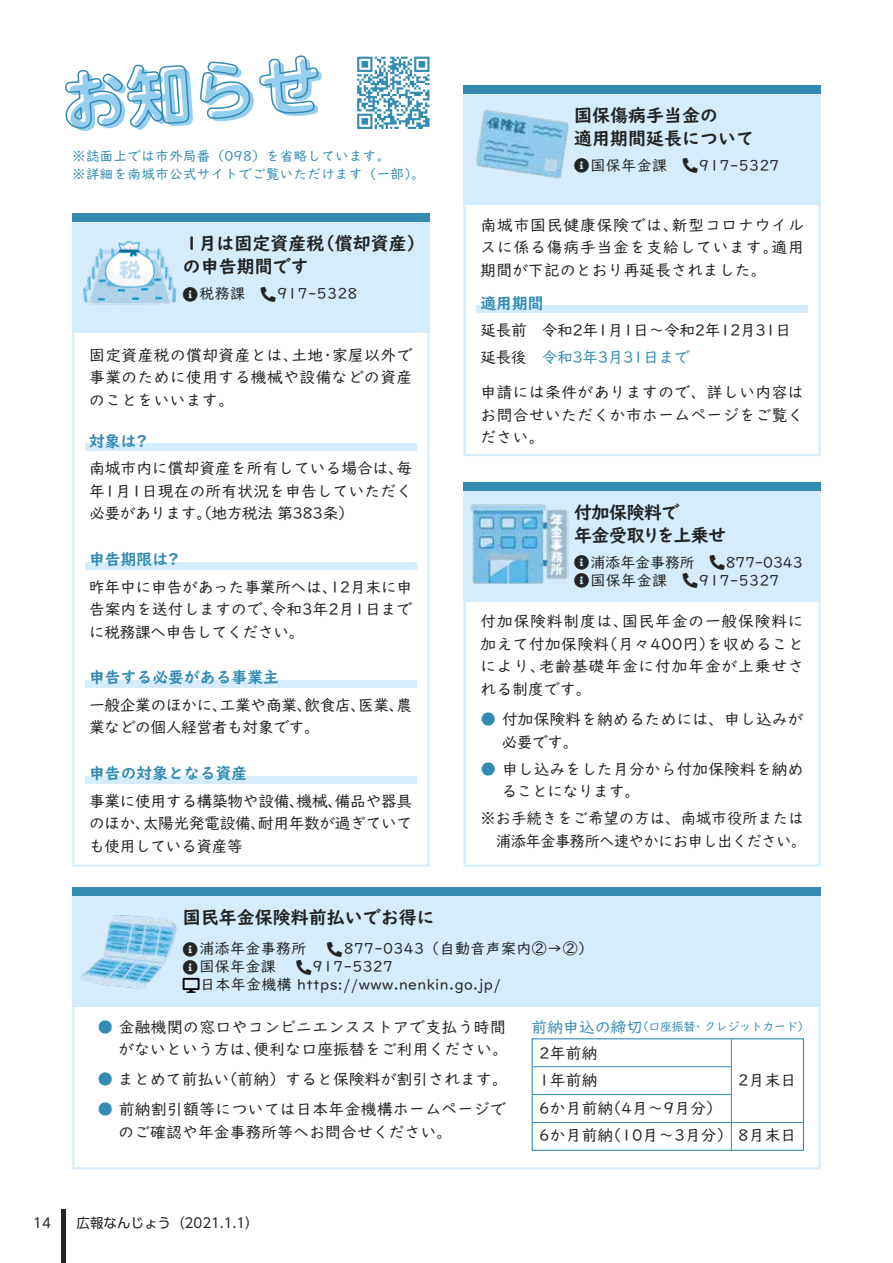
<style>
.page{position:relative;width:893px;height:1263px;background:#fff}
.page>*{position:absolute;margin:0;border:0;box-sizing:border-box;transform-origin:0 0}
.t1{font:700 64.05px "UD Shin M Go Pr 6 N";color:#96ceef}
.t2{font:700 18px/22.5px "UD Digi Kyokasho Pro N";color:#242424}
.t3{font:700 18px/22.5px "UD Digi Kyokasho Pro N";letter-spacing:-.025em;color:#242424}
.t4{font:15.75px/22.5px "UD Digi Kyokasho Pro N";letter-spacing:.01em;color:#242424;text-align:justify}
.t5{font:15.75px/22.5px "UD Digi Kyokasho Pro N";letter-spacing:-.025em;color:#242424;text-align:right;scale:.96 1}
.t6{font:15.75px/27px "UD Digi Kyokasho Pro N";letter-spacing:-.025em;color:#242424}
.t7{font:15.75px/22.5px "UD Digi Kyokasho Pro N";letter-spacing:-.02em;color:#242424}
.t8{font:700 15.75px "UD Digi Kyokasho Pro N";letter-spacing:.005em;color:#348bb1}
.t9{font:15px/18px "UD Digi Kyokasho Pro N";letter-spacing:.025em;color:#242424}
.t10{font:15px/18px "UD Digi Kyokasho Pro N";letter-spacing:-.005em;color:#242424}
.t11{font:13.5px/18px "UD Digi Kyokasho Pro N";letter-spacing:.025em;color:#348bb1}
.t12{font:13.5px "UD Shin Go Pr 6 N";color:#242424}
.t13{font:12px "UD Digi Kyokasho Pro N";letter-spacing:-.025em;color:#348bb1}
.s1{color:#348bb1}
.s2{font-size:15.75px}
</style>
<div class="page">
<svg style="left:463px;top:204px;width:358px;height:252px"></svg>
<div style="left:463px;top:85px;width:358px;height:119px;background:#d4ecfb"></div>
<svg style="left:72px;top:332px;width:357px;height:535px"></svg>
<div style="left:72px;top:213px;width:357px;height:119px;background:#d4ecfb"></div>
<div style="left:72px;top:213px;width:357px;height:9px;background:#348bb1"></div>
<div style="left:463px;top:85px;width:358px;height:9px;background:#348bb1"></div>
<svg style="left:463px;top:601px;width:358px;height:266px"></svg>
<div style="left:463px;top:482px;width:358px;height:119px;background:#d4ecfb"></div>
<div style="left:463px;top:482px;width:358px;height:9px;background:#348bb1"></div>
<svg style="left:72px;top:1006px;width:749px;height:163px"></svg>
<div style="left:72px;top:887px;width:749px;height:119px;background:#d4ecfb"></div>
<div style="left:72px;top:887px;width:749px;height:8px;background:#348bb1"></div>
<img style="left:83px;top:241px;width:94px;height:64px">
<div style="left:85px;top:443px;width:331px;height:8px;background:#d4ecfb"></div>
<div style="left:476px;top:306px;width:332px;height:7px;background:#d4ecfb"></div>
<div style="left:85px;top:562px;width:331px;height:7px;background:#d4ecfb"></div>
<div style="left:85px;top:680px;width:331px;height:7px;background:#d4ecfb"></div>
<div style="left:85px;top:776px;width:331px;height:7px;background:#d4ecfb"></div>
<img style="left:476px;top:109px;width:93px;height:70px">
<img style="left:80px;top:915px;width:97px;height:74px">
<div style="left:532px;top:1038px;width:272px;height:113px;border:1px solid #348bb1"></div>
<hr style="left:532px;top:1066px;width:199px;height:1px;background:#348bb1">
<hr style="left:731px;top:1039px;width:1px;height:111px;background:#348bb1">
<hr style="left:532px;top:1094px;width:199px;height:1px;background:#348bb1">
<hr style="left:532px;top:1122px;width:271px;height:1px;background:#348bb1">
<img style="left:470px;top:504px;width:98px;height:80px">
<svg style="left:357px;top:57px;width:72px;height:72px"></svg>
<svg style="left:65px;top:64px;width:124px;height:65px"></svg>
<svg style="left:200px;top:61px;width:50px;height:58px"></svg>
<svg style="left:259px;top:55px;width:60px;height:59px"></svg>
<hr style="left:62px;top:1210px;width:4px;height:53px;background:#242424">
<h1 class="t1" style="left:61px;top:49px;width:262px;rotate:-4deg">お知らせ</h1>
<p class="t11" style="left:72px;top:146px;width:354px">※誌面上では市外局番（098）を省略しています。<br>※詳細を南城市公式サイトでご覧いただけます（一部）。</p>
<p class="t2" style="left:183px;top:232px;width:243px">１月は固定資産税（償却資産）の申告期間です</p>
<p class="t9" style="left:199px;top:284px;width:160px">税務課　 917-5328</p>
<p class="t4" style="left:89px;top:343px;width:325px">固定資産税の償却資産とは､土地･家屋以外で事業のために使用する機械や設備などの資産のことをいいます｡</p>
<p class="t8" style="left:89px;top:427px;width:60px">対象は?</p>
<p class="t4" style="left:89px;top:456px;width:325px">南城市内に償却資産を所有している場合は､毎年1月1日現在の所有状況を申告していただく必要があります｡（地方税法 第383条）</p>
<p class="t8" style="left:89px;top:546px;width:91px">申告期限は?</p>
<p class="t4" style="left:89px;top:575px;width:325px">昨年中に申告があった事業所へは､12月末に申告案内を送付しますので､令和3年2月1日までに税務課へ申告してください｡</p>
<p class="t8" style="left:89px;top:664px;width:191px">申告する必要がある事業主</p>
<p class="t7" style="left:89px;top:693px;width:325px">一般企業のほかに､工業や商業､飲食店､医業､農業などの個人経営者も対象です｡</p>
<p class="t8" style="left:89px;top:760px;width:160px">申告の対象となる資産</p>
<p class="t4" style="left:89px;top:789px;width:325px">事業に使用する構築物や設備､機械､備品や器具のほか､太陽光発電設備､耐用年数が過ぎていても使用している資産等</p>
<p class="t2" style="left:574px;top:104px;width:181px">国保傷病手当金の<br>適用期間延長について</p>
<p class="t9" style="left:591px;top:155px;width:190px">国保年金課　 917-5327</p>
<p class="t4" style="left:480px;top:213px;width:325px">南城市国民健康保険では､新型コロナウイルスに係る傷病手当金を支給しています｡適用期間が下記のとおり再延長されました｡</p>
<p class="t8" style="left:480px;top:290px;width:65px">適用期間</p>
<p class="t6" style="left:480px;top:316px;width:312px">延長前　令和2年1月1日～令和2年12月31日延長後　<span class="s1">令和3年3月31日まで</span></p>
<p class="t4" style="left:480px;top:380px;width:325px">申請には条件がありますので、詳しい内容はお問合せいただくか市ホームページをご覧ください。</p>
<p class="t3" style="left:574px;top:501px;width:154px">付加保険料で<br>年金受取りを上乗せ</p>
<p class="t10" style="left:591px;top:552px;width:213px">浦添年金事務所　 877-0343国保年金課　 917-5327</p>
<p class="t4" style="left:480px;top:609px;width:325px">付加保険料制度は、国民年金の一般保険料に加えて付加保険料（月々400円）を収めることにより、老齢基礎年金に付加年金が上乗せされる制度です。</p>
<p class="t4" style="left:501px;top:707px;width:304px;text-indent:-21px"><span class="s1">●</span> 付加保険料を納めるためには、申し込みが必要です。</p>
<p class="t4" style="left:501px;top:757px;width:304px;text-indent:-21px"><span class="s1">●</span> 申し込みをした月分から付加保険料を納めることになります。</p>
<p class="t5" style="left:480px;top:806px;width:341px">※お手続きをご希望の方は、南城市役所または浦添年金事務所へ速やかにお申し出ください。</p>
<p class="t2" style="left:183px;top:906px;width:253px">国民年金保険料前払いでお得に</p>
<p class="t9" style="left:199px;top:939px;width:395px">浦添年金事務所 　 877-0343（自動音声案内②→②）国保年金課 　 917-5327<br>日本年金機構 https://www.nenkin.go.jp/</p>
<p class="t4" style="left:118px;top:1015px;width:389px;text-indent:-21px"><span class="s1">●</span> 金融機関の窓口やコンビニエンスストアで支払う時間がないという方は､便利な口座振替をご利用ください｡</p>
<p class="t4" style="left:97px;top:1067px;width:404px"><span class="s1">●</span> まとめて前払い（前納）すると保険料が割引されます｡</p>
<p class="t4" style="left:118px;top:1097px;width:389px;text-indent:-21px"><span class="s1">●</span> 前納割引額等については日本年金機構ホームページでのご確認や年金事務所等へお問合せください｡</p>
<p class="t13" style="left:531px;top:1017px;width:280px"><span class="s2">前納申込の締切</span>（口座振替・クレジットカード）</p>
<p class="t4" style="left:539px;top:1038px;width:259px;line-height:27.6px;text-align:left">2年前納<br>1年前納<br>6か月前納（4月～9月分）<br>6か月前納（10月～3月分） 8月末日</p>
<p class="t4" style="left:738px;top:1068px;width:60px">2月末日</p>
<p class="t12" style="left:33px;top:1212px;width:19px">14</p>
<p class="t12" style="left:77px;top:1212px;width:184px">広報なんじょう（2021.1.1）</p>
</div>
